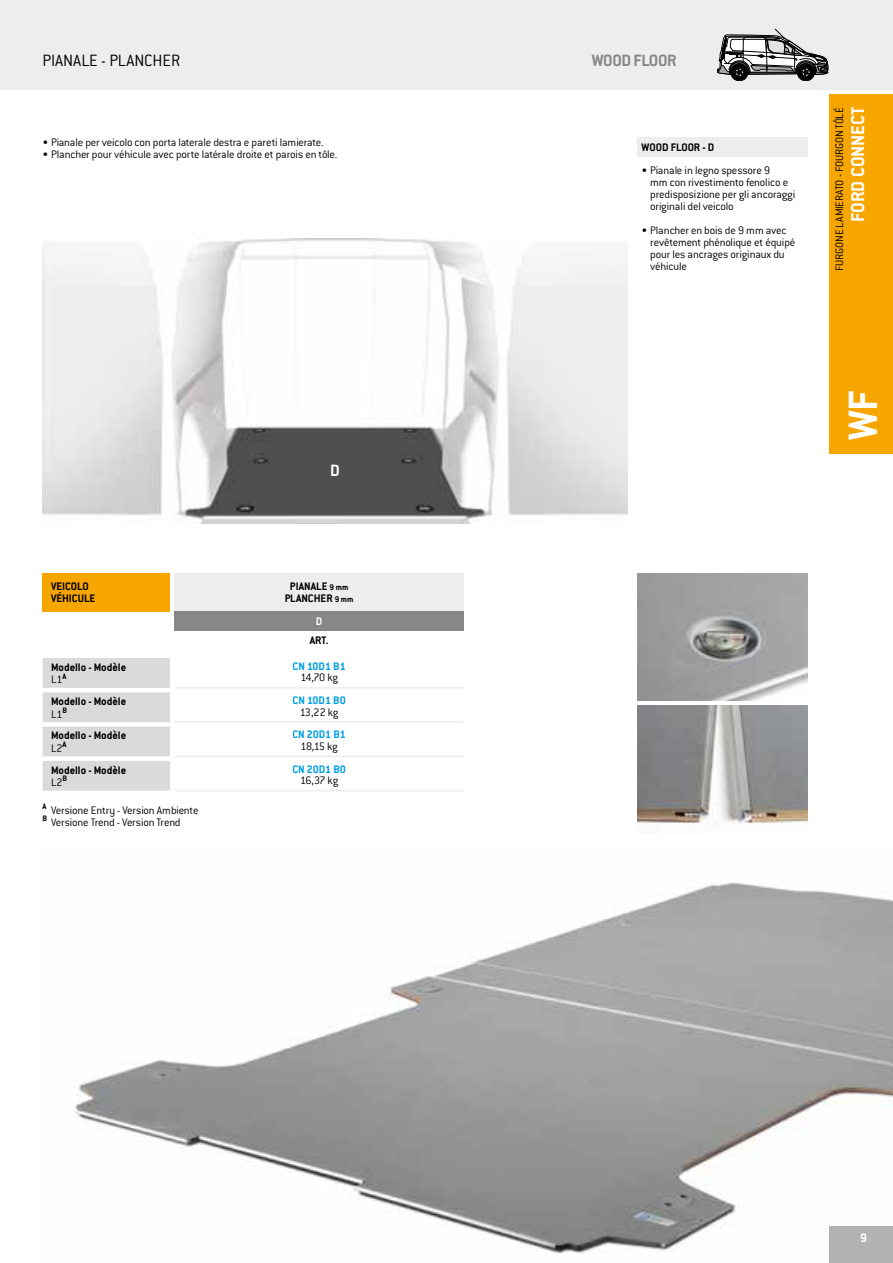
<style>
.page{position:relative;width:893px;height:1263px;background:#fff}
.page>*{position:absolute;margin:0;border:0;box-sizing:border-box;transform-origin:0 0}
.t1{font:700 45px "Conduit ITC Pro";color:#fff}
.t2{font:700 20.25px "Conduit ITC Pro";color:#fff}
.t3{font:300 18px "Conduit ITC Pro";color:#000}
.t4{font:700 18px "Conduit ITC Pro";letter-spacing:-.02em;color:#878787}
.t5{font:700 18px "Conduit ITC Pro";color:#fff}
.t6{font:700 13.5px "Conduit ITC Pro";color:#fff}
.t7{font:300 12px/12px "Conduit ITC Pro";letter-spacing:-.015em;color:#000}
.t8{font:700 12px/12px "Conduit ITC Pro";color:#000}
.t9{font:700 12px "Conduit ITC Pro";color:#009fe3}
.t10{font:700 12px "Conduit ITC Pro";color:#fff}
.s1{font-size:9px}
</style>
<div class="page">
<div style="left:0;top:0;width:893px;height:90px;background:#ededed"></div>
<img style="left:73px;top:883px;width:820px;height:371px">
<div style="left:731px;top:64px;width:17px;height:17px;border:1px solid #000;border-radius:50%"></div>
<div style="left:733px;top:65px;width:13px;height:14px;border:1px solid #000;border-radius:50%"></div>
<div style="left:797px;top:64px;width:17px;height:17px;background:#000;border-radius:50%"></div>
<div style="left:797px;top:64px;width:18px;height:17px;border:1px solid #000;border-radius:50%"></div>
<div style="left:799px;top:65px;width:14px;height:14px;border:1px solid #000;border-radius:50%"></div>
<svg style="left:717px;top:29px;width:112px;height:49px"></svg>
<img style="left:43px;top:238px;width:585px;height:286px">
<div style="left:829px;top:1226px;width:64px;height:37px;background:#b3b2b2"></div>
<div style="left:829px;top:94px;width:64px;height:360px;background:#f7a600"></div>
<img style="left:637px;top:573px;width:170px;height:128px">
<img style="left:637px;top:706px;width:170px;height:119px">
<div style="left:43px;top:573px;width:127px;height:38px;background:#f7a600"></div>
<div style="left:175px;top:573px;width:289px;height:38px;background:#ededed"></div>
<div style="left:175px;top:611px;width:289px;height:19px;background:#878787"></div>
<svg style="left:43px;top:658px;width:127px;height:133px"></svg>
<hr style="left:175px;top:687px;width:289px;height:2px;background:#ededed">
<hr style="left:175px;top:721px;width:289px;height:2px;background:#ededed">
<hr style="left:175px;top:756px;width:289px;height:1px;background:#ededed">
<hr style="left:175px;top:790px;width:289px;height:1px;background:#ededed">
<div style="left:637px;top:138px;width:171px;height:19px;background:#ededed"></div>
<h3 class="t3" style="left:43px;top:50px;width:139px">PIANALE - PLANCHER</h3>
<p class="t7" style="left:43px;top:136px;width:283px">• Pianale per veicolo con porta laterale destra e pareti lamierate.</p>
<p class="t7" style="left:43px;top:148px;width:296px">• Plancher pour véhicule avec porte latérale droite et parois en tôle.</p>
<h3 class="t5" style="left:330px;top:460px;width:11px">D</h3>
<p class="t8" style="left:51px;top:580px;width:46px">VEICOLO<br>VÉHICULE</p>
<p class="t8" style="left:285px;top:580px;width:70px;text-align:center">PIANALE <span class="s1">9 mm<br></span>PLANCHER <span class="s1">9 mm</span></p>
<p class="t8" style="left:310px;top:634px;width:20px">ART.</p>
<p class="t8" style="left:51px;top:661px;width:77px">Modello - Modèle</p>
<p class="t8" style="left:51px;top:695px;width:77px">Modello - Modèle</p>
<p class="t8" style="left:51px;top:729px;width:77px">Modello - Modèle</p>
<p class="t8" style="left:51px;top:764px;width:77px">Modello - Modèle</p>
<p class="t7" style="left:43px;top:805px;width:157px"><sup>A</sup> Versione Entry - Version Ambiente<br><sup>B</sup> Versione Trend - Version Trend</p>
<p class="t10" style="left:316px;top:614px;width:8px">D</p>
<p class="t9" style="left:293px;top:659px;width:55px">CN 10D1 B1</p>
<p class="t7" style="left:51px;top:674px;width:17px">L1<sup>A</sup></p>
<p class="t7" style="left:300px;top:672px;width:39px">14,70 kg</p>
<p class="t9" style="left:293px;top:693px;width:55px">CN 10D1 B0</p>
<p class="t7" style="left:51px;top:708px;width:18px">L1<sup>B</sup></p>
<p class="t7" style="left:300px;top:706px;width:40px">13,22 kg</p>
<p class="t9" style="left:292px;top:727px;width:55px">CN 20D1 B1</p>
<p class="t7" style="left:51px;top:742px;width:17px">L2<sup>A</sup></p>
<p class="t7" style="left:301px;top:740px;width:39px">18,15 kg</p>
<p class="t9" style="left:292px;top:762px;width:55px">CN 20D1 B0</p>
<p class="t7" style="left:51px;top:777px;width:18px">L2<sup>B</sup></p>
<p class="t7" style="left:300px;top:774px;width:40px">16,37 kg</p>
<h3 class="t4" style="left:592px;top:50px;width:86px">WOOD FLOOR</h3>
<p class="t8" style="left:642px;top:141px;width:74px">WOOD FLOOR - D</p>
<p class="t7" style="left:650px;top:164px;width:147px;text-indent:-9px">• Pianale in legno spessore 9<br>mm con rivestimento fenolico e predisposizione per gli ancoraggi originali del veicolo</p>
<p class="t7" style="left:650px;top:224px;width:147px;text-indent:-9px">• Plancher en bois de 9 mm avec revêtement phénolique et équipé pour les ancrages originaux du véhicule</p>
<h2 class="t2" style="left:846px;top:222px;width:116px;rotate:-90deg">FORD CONNECT</h2>
<p class="t7" style="left:833px;top:271px;width:165px;rotate:-90deg">FURGONE LAMIERATO - FOURGON TÔLÉ</p>
<h1 class="t1" style="left:837px;top:440px;width:51px;rotate:-90deg">WF</h1>
<p class="t6" style="left:860px;top:1229px;width:8px">9</p>
</div>
